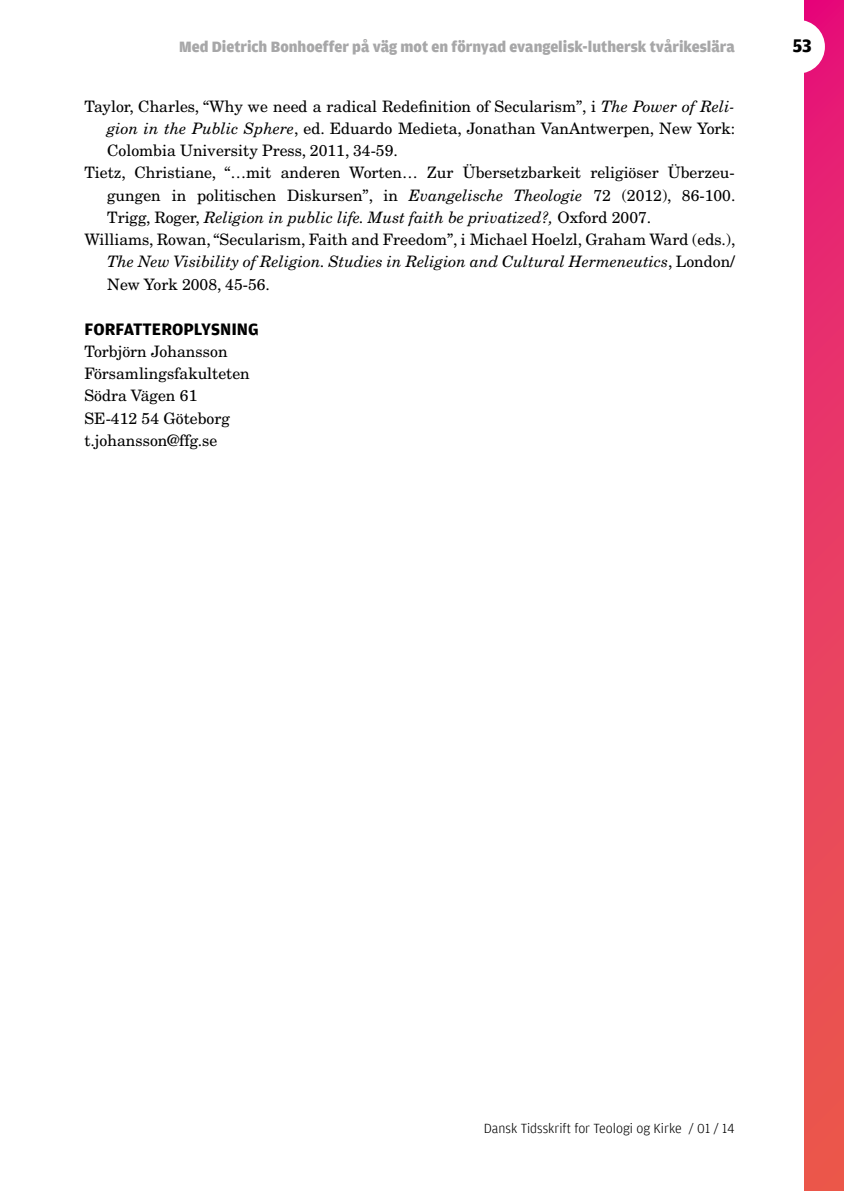
<style>
.page{position:relative;width:844px;height:1191px;background:#fff}
.page>*{position:absolute;margin:0;border:0;box-sizing:border-box;transform-origin:0 0}
.t1{font:700 19.25px "Amplitude";color:#000}
.t2{font:700 17.5px "Amplitude";color:#000}
.t3{font:15.75px/22.2px "New Century Schlbk";color:#000}
.t4{font:italic 15.75px "New Century Schlbk";color:#000}
.t5{font:900 15.75px "Amplitude";color:#a7a7a8}
.t6{font:300 14px "Amplitude";color:#000}
.s1{font-style:italic}
.s2{font-style:normal}
</style>
<div class="page">
<div style="left:804px;top:0;width:39px;height:1191px;background:linear-gradient(to bottom,#e6187c,#eb5e4a)"></div>
<div style="left:771px;top:20px;width:53px;height:54px;background:#fff;border-radius:50%"></div>
<p class="t5" style="left:179px;top:38px;width:557px">Med Dietrich Bonhoeffer på väg mot en förnyad evangelisk-luthersk tvårikeslära</p>
<p class="t1" style="left:792px;top:35px;width:21px">53</p>
<p class="t3" style="left:84px;top:95px;width:651px">Taylor, Charles, “Why we need a radical Redefinition of Secularism”, i <span class="s1">The Power of Reli-</span></p>
<p class="t3" style="left:107px;top:117px;width:629px"><span class="s1">gion in the Public Sphere</span>, ed. Eduardo Medieta, Jonathan VanAntwerpen, New York:</p>
<p class="t3" style="left:107px;top:139px;width:292px">Colombia University Press, 2011, 34-59.</p>
<p class="t3" style="left:84px;top:162px;width:651px">Tietz, Christiane, “…mit anderen Worten… Zur Übersetzbarkeit religiöser Überzeu-</p>
<p class="t3" style="left:107px;top:184px;width:629px">gungen in politischen Diskursen”, in <span class="s1">Evangelische Theologie</span> 72 (2012), 86-100.</p>
<p class="t4" style="left:107px;top:208px;width:545px"><span class="s2">Trigg, Roger,</span> Religion in public life. Must faith be privatized?, <span class="s2">Oxford 2007.</span></p>
<p class="t3" style="left:84px;top:228px;width:652px">Williams, Rowan, “Secularism, Faith and Freedom”, i Michael Hoelzl, Graham Ward (eds.),</p>
<p class="t4" style="left:107px;top:252px;width:629px">The New Visibility of Religion. Studies in Religion and Cultural Hermeneutics<span class="s2">, London/</span></p>
<p class="t3" style="left:107px;top:273px;width:164px">New York 2008, 45-56.</p>
<p class="t2" style="left:84px;top:319px;width:174px">FORFATTEROPLYSNING</p>
<p class="t3" style="left:84px;top:340px;width:167px">Torbjörn Johansson<br>Församlingsfakulteten<br>Södra Vägen 61<br>SE-412 54 Göteborg t.johansson@ffg.se</p>
<p class="t6" style="left:484px;top:1120px;width:252px">Dansk Tidsskrift for Teologi og Kirke / 01 / 14</p>
</div>
